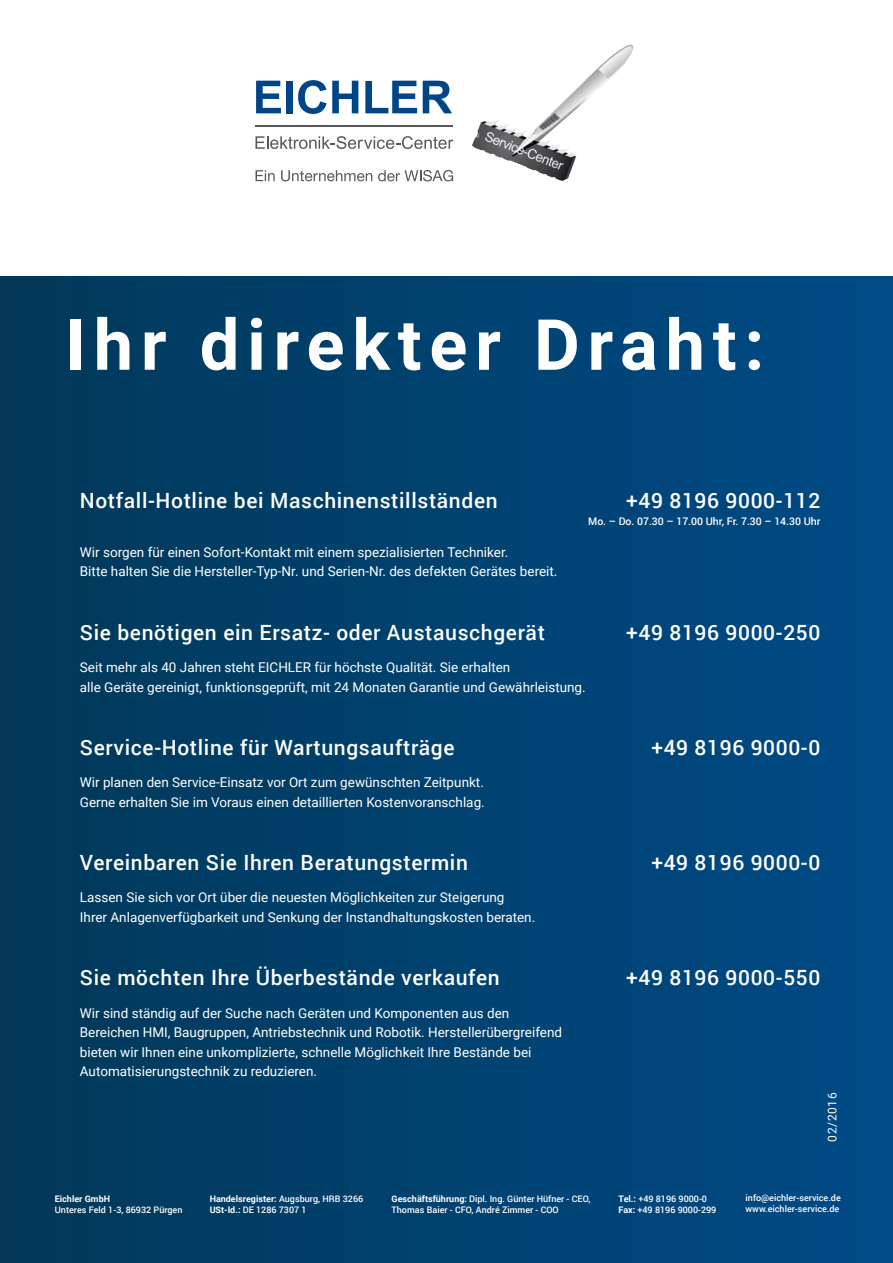
<style>
.page{position:relative;width:893px;height:1263px;background:#fff}
.page>*{position:absolute;margin:0;border:0;box-sizing:border-box;transform-origin:0 0}
.t1{font:700 70.5px "Roboto";letter-spacing:.11em;color:#fff}
.t2{font:500 21px "Roboto";letter-spacing:.03em;color:#fff}
.t3{font:13.5px/19.5px "Roboto";color:#fff}
.t4{font:12px "Roboto";letter-spacing:.035em;color:#fff}
.t5{font:500 10.5px "Roboto";color:#fff}
.t6{font:500 9px/10.8px "Roboto";color:#fff}
.t7{font:700 9px "Roboto";color:#fff}
.s1{font-weight:700}
</style>
<div class="page">
<div style="left:0;top:276px;width:893px;height:987px;background:linear-gradient(to right,#013858,#004b87)"></div>
<svg style="left:256px;top:81px;width:25px;height:32px"></svg>
<div style="left:286px;top:81px;width:7px;height:32px;background:#004588"></div>
<svg style="left:298px;top:80px;width:60px;height:34px"></svg>
<svg style="left:365px;top:81px;width:52px;height:32px"></svg>
<svg style="left:423px;top:81px;width:29px;height:32px"></svg>
<svg style="left:255px;top:136px;width:198px;height:13px"></svg>
<hr style="left:255px;top:125px;width:198px;height:2px;background:#58585a">
<svg style="left:256px;top:170px;width:19px;height:11px"></svg>
<svg style="left:281px;top:170px;width:91px;height:11px"></svg>
<svg style="left:378px;top:170px;width:75px;height:11px"></svg>
<img style="left:472px;top:45px;width:161px;height:136px">
<h1 class="t1" style="left:65px;top:295px;width:700px">Ihr direkter Draht:</h1>
<h2 class="t2" style="left:80px;top:485px;width:419px">Notfall-Hotline bei Maschinenstillständen</h2>
<h2 class="t2" style="left:626px;top:485px;width:196px">+49 8196 9000-112</h2>
<p class="t5" style="left:588px;top:513px;width:234px">Mo. – Do. 07.30 – 17.00 Uhr, Fr. 7.30 – 14.30 Uhr</p>
<p class="t3" style="left:80px;top:542px;width:479px">Wir sorgen für einen Sofort-Kontakt mit einem spezialisierten Techniker.<br>Bitte halten Sie die Hersteller-Typ-Nr. und Serien-Nr. des defekten Gerätes bereit.</p>
<h2 class="t2" style="left:80px;top:617px;width:467px">Sie benötigen ein Ersatz- oder Austauschgerät</h2>
<h2 class="t2" style="left:626px;top:617px;width:196px">+49 8196 9000-250</h2>
<p class="t3" style="left:80px;top:657px;width:507px">Seit mehr als 40 Jahren steht EICHLER für höchste Qualität. Sie erhalten<br>alle Geräte gereinigt, funktionsgeprüft, mit 24 Monaten Garantie und Gewährleistung.</p>
<h2 class="t2" style="left:80px;top:733px;width:376px">Service-Hotline für Wartungsaufträge</h2>
<h2 class="t2" style="left:651px;top:733px;width:171px">+49 8196 9000-0</h2>
<p class="t3" style="left:80px;top:772px;width:406px">Wir planen den Service-Einsatz vor Ort zum gewünschten Zeitpunkt.<br>Gerne erhalten Sie im Voraus einen detaillierten Kostenvoranschlag.</p>
<h2 class="t2" style="left:80px;top:848px;width:389px">Vereinbaren Sie Ihren Beratungstermin</h2>
<h2 class="t2" style="left:651px;top:848px;width:171px">+49 8196 9000-0</h2>
<p class="t3" style="left:80px;top:887px;width:457px">Lassen Sie sich vor Ort über die neuesten Möglichkeiten zur Steigerung<br>Ihrer Anlagenverfügbarkeit und Senkung der Instandhaltungskosten beraten.</p>
<h2 class="t2" style="left:80px;top:963px;width:421px">Sie möchten Ihre Überbestände verkaufen</h2>
<h2 class="t2" style="left:626px;top:963px;width:196px">+49 8196 9000-550</h2>
<p class="t3" style="left:80px;top:1003px;width:484px">Wir sind ständig auf der Suche nach Geräten und Komponenten aus den Bereichen HMI, Baugruppen, Antriebstechnik und Robotik. Herstellerübergreifend bieten wir Ihnen eine unkomplizierte, schnelle Möglichkeit Ihre Bestände bei Automatisierungstechnik zu reduzieren.</p>
<p class="t4" style="left:824px;top:1142px;width:51px;rotate:-90deg">02/2016</p>
<p class="t7" style="left:55px;top:1193px;width:57px">Eichler GmbH</p>
<p class="t6" style="left:55px;top:1204px;width:129px">Unteres Feld 1-3, 86932 Pürgen</p>
<p class="t6" style="left:619px;top:1193px;width:99px"><span class="s1">Tel.:</span> +49 8196 9000-0<br><span class="s1">Fax:</span> +49 8196 9000-299</p>
<p class="t6" style="left:746px;top:1192px;width:97px">info@eichler-service.de www.eichler-service.de</p>
<p class="t6" style="left:392px;top:1193px;width:200px"><span class="s1">Geschäftsführung:</span> Dipl. Ing. Günter Hüfner - CEO,<br>Thomas Baier - CFO, André Zimmer - COO</p>
<p class="t6" style="left:210px;top:1193px;width:155px"><span class="s1">Handelsregister:</span> Augsburg, HRB 3266<br><span class="s1">USt-Id.:</span> DE 1286 7307 1</p>
</div>
